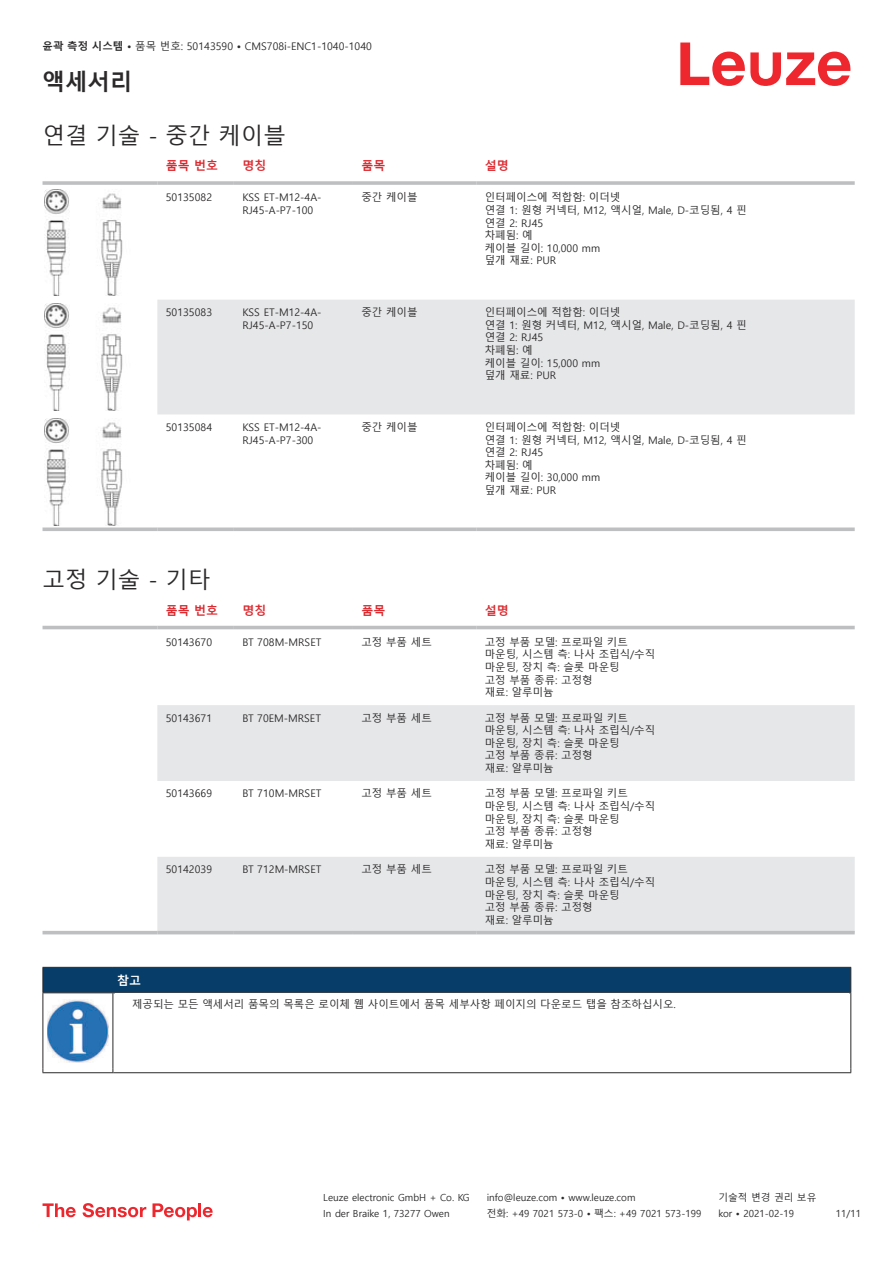
<style>
.page{position:relative;width:893px;height:1263px;background:#fff}
.page>*{position:absolute;margin:0;border:0;box-sizing:border-box;transform-origin:0 0}
.t1{font:22.5px "Malgun Gothic";color:#2b292a}
.t2{font:700 22.5px "Malgun Gothic";color:#2b292a}
.t3{font:700 12px "Malgun Gothic";color:#db2a30}
.t4{font:700 12px "Malgun Gothic";color:#fff}
.t5{font:10.5px/12.6px "Malgun Gothic";color:#2b292a}
.t6{font:9.75px "Malgun Gothic";color:#2b292a}
.s1{font-weight:700}
</style>
<div class="page">
<svg style="left:680px;top:43px;width:170px;height:43px"></svg>
<div style="left:157px;top:300px;width:698px;height:114px;background:#e6e7e9"></div>
<hr style="left:43px;top:181px;width:114px;height:4px;background:#bdbfc1">
<hr style="left:157px;top:181px;width:77px;height:4px;background:#c8cacb">
<hr style="left:234px;top:181px;width:119px;height:4px;background:#c3c5c6">
<hr style="left:353px;top:181px;width:123px;height:4px;background:#bdbfc1">
<hr style="left:476px;top:181px;width:379px;height:4px;background:#c8cacb">
<svg style="left:43px;top:527px;width:114px;height:4px"></svg>
<svg style="left:157px;top:527px;width:77px;height:4px"></svg>
<svg style="left:234px;top:527px;width:119px;height:4px"></svg>
<svg style="left:353px;top:527px;width:123px;height:4px"></svg>
<svg style="left:476px;top:527px;width:379px;height:4px;background:#c5c7c8"></svg>
<img style="left:45px;top:189px;width:78px;height:106px">
<img style="left:45px;top:304px;width:78px;height:106px">
<img style="left:45px;top:419px;width:78px;height:106px">
<svg style="left:43px;top:625px;width:812px;height:310px"></svg>
<svg style="left:157px;top:705px;width:698px;height:226px;fill:#e6e7e9"></svg>
<hr style="left:43px;top:626px;width:114px;height:3px;background:#bdbfc1">
<hr style="left:157px;top:626px;width:77px;height:3px;background:#bdbfc1">
<hr style="left:234px;top:626px;width:119px;height:3px;background:#bdbfc1">
<hr style="left:353px;top:626px;width:123px;height:3px;background:#bdbfc1">
<hr style="left:476px;top:626px;width:379px;height:3px;background:#bdbfc1">
<hr style="left:43px;top:931px;width:114px;height:3px;background:#bdbfc1">
<hr style="left:157px;top:931px;width:77px;height:3px;background:#bdbfc1">
<hr style="left:234px;top:931px;width:119px;height:3px;background:#bdbfc1">
<hr style="left:353px;top:931px;width:123px;height:3px;background:#bdbfc1">
<hr style="left:476px;top:931px;width:379px;height:3px;background:#bdbfc1">
<div style="left:43px;top:967px;width:808px;height:26px;background:#063d69"></div>
<hr style="left:113px;top:992px;width:738px;height:1px;background:#2b292a">
<hr style="left:43px;top:993px;width:1px;height:75px;background:#2b292a">
<hr style="left:113px;top:993px;width:1px;height:75px;background:#2b292a">
<hr style="left:850px;top:993px;width:1px;height:75px;background:#2b292a">
<hr style="left:43px;top:1072px;width:70px;height:1px;background:#2b292a">
<hr style="left:113px;top:1072px;width:738px;height:1px;background:#2b292a">
<img style="left:47px;top:999px;width:61px;height:63px">
<svg style="left:43px;top:1203px;width:33px;height:14px"></svg>
<svg style="left:83px;top:1203px;width:63px;height:14px"></svg>
<svg style="left:153px;top:1203px;width:44px;height:17px"></svg>
<hr style="left:198px;top:1203px;width:3px;height:14px;background:#ed272d">
<svg style="left:203px;top:1207px;width:10px;height:10px"></svg>
<p class="t5" style="left:43px;top:40px;width:331px"><span class="s1">윤곽 측정 시스템 •</span> 품목 번호: 50143590 <span class="s1">•</span> CMS708i-ENC1-1040-1040</p>
<h1 class="t2" style="left:43px;top:69px;width:91px">액세서리</h1>
<h1 class="t1" style="left:43px;top:123px;width:245px">연결 기술 - 중간 케이블</h1>
<p class="t3" style="left:166px;top:159px;width:54px">품목 번호</p>
<p class="t3" style="left:242px;top:159px;width:25px">명칭</p>
<p class="t3" style="left:361px;top:159px;width:25px">품목</p>
<p class="t3" style="left:485px;top:159px;width:25px">설명</p>
<p class="t5" style="left:166px;top:191px;width:48px">50135082</p>
<p class="t5" style="left:242px;top:191px;width:81px">KSS ET-M12-4A-<br>RJ45-A-P7-100</p>
<p class="t5" style="left:361px;top:191px;width:58px">중간 케이블</p>
<p class="t5" style="left:485px;top:191px;width:263px">인터페이스에 적합함: 이더넷<br>연결 1: 원형 커넥터, M12, 액시얼, Male, D-코딩됨, 4 핀 연결 2: RJ45<br>차폐됨: 예<br>케이블 길이: 10,000 mm<br>덮개 재료: PUR</p>
<p class="t5" style="left:166px;top:306px;width:48px">50135083</p>
<p class="t5" style="left:242px;top:306px;width:81px">KSS ET-M12-4A-<br>RJ45-A-P7-150</p>
<p class="t5" style="left:361px;top:306px;width:58px">중간 케이블</p>
<p class="t5" style="left:485px;top:306px;width:263px">인터페이스에 적합함: 이더넷<br>연결 1: 원형 커넥터, M12, 액시얼, Male, D-코딩됨, 4 핀 연결 2: RJ45<br>차폐됨: 예<br>케이블 길이: 15,000 mm<br>덮개 재료: PUR</p>
<p class="t5" style="left:166px;top:421px;width:48px">50135084</p>
<p class="t5" style="left:242px;top:421px;width:81px">KSS ET-M12-4A-<br>RJ45-A-P7-300</p>
<p class="t5" style="left:361px;top:421px;width:58px">중간 케이블</p>
<p class="t5" style="left:485px;top:421px;width:263px">인터페이스에 적합함: 이더넷<br>연결 1: 원형 커넥터, M12, 액시얼, Male, D-코딩됨, 4 핀 연결 2: RJ45<br>차폐됨: 예<br>케이블 길이: 30,000 mm<br>덮개 재료: PUR</p>
<h1 class="t1" style="left:43px;top:567px;width:169px">고정 기술 - 기타</h1>
<p class="t3" style="left:166px;top:603px;width:54px">품목 번호</p>
<p class="t3" style="left:242px;top:603px;width:25px">명칭</p>
<p class="t3" style="left:361px;top:603px;width:25px">품목</p>
<p class="t3" style="left:485px;top:603px;width:25px">설명</p>
<p class="t5" style="left:166px;top:636px;width:48px">50143670</p>
<p class="t5" style="left:242px;top:636px;width:80px">BT 708M-MRSET</p>
<p class="t5" style="left:361px;top:636px;width:72px">고정 부품 세트</p>
<p class="t5" style="left:485px;top:636px;width:172px">고정 부품 모델: 프로파일 키트 마운팅, 시스템 측: 나사 조립식/수직 마운팅, 장치 측: 슬롯 마운팅<br>고정 부품 종류: 고정형<br>재료: 알루미늄</p>
<p class="t5" style="left:166px;top:712px;width:48px">50143671</p>
<p class="t5" style="left:242px;top:712px;width:80px">BT 70EM-MRSET</p>
<p class="t5" style="left:361px;top:712px;width:72px">고정 부품 세트</p>
<p class="t5" style="left:485px;top:712px;width:172px">고정 부품 모델: 프로파일 키트 마운팅, 시스템 측: 나사 조립식/수직 마운팅, 장치 측: 슬롯 마운팅<br>고정 부품 종류: 고정형<br>재료: 알루미늄</p>
<p class="t5" style="left:166px;top:787px;width:48px">50143669</p>
<p class="t5" style="left:242px;top:787px;width:80px">BT 710M-MRSET</p>
<p class="t5" style="left:361px;top:787px;width:72px">고정 부품 세트</p>
<p class="t5" style="left:485px;top:787px;width:172px">고정 부품 모델: 프로파일 키트 마운팅, 시스템 측: 나사 조립식/수직 마운팅, 장치 측: 슬롯 마운팅<br>고정 부품 종류: 고정형<br>재료: 알루미늄</p>
<p class="t5" style="left:166px;top:863px;width:48px">50142039</p>
<p class="t5" style="left:242px;top:863px;width:80px">BT 712M-MRSET</p>
<p class="t5" style="left:361px;top:863px;width:72px">고정 부품 세트</p>
<p class="t5" style="left:485px;top:863px;width:172px">고정 부품 모델: 프로파일 키트 마운팅, 시스템 측: 나사 조립식/수직 마운팅, 장치 측: 슬롯 마운팅<br>고정 부품 종류: 고정형<br>재료: 알루미늄</p>
<p class="t4" style="left:117px;top:974px;width:25px">참고</p>
<p class="t5" style="left:132px;top:998px;width:545px">제공되는 모든 액세서리 품목의 목록은 로이체 웹 사이트에서 품목 세부사항 페이지의 다운로드 탭을 참조하십시오.</p>
<p class="t6" style="left:323px;top:1192px;width:148px">Leuze electronic GmbH + Co. KG</p>
<p class="t6" style="left:487px;top:1192px;width:150px">info@leuze.com • www.leuze.com</p>
<p class="t6" style="left:718px;top:1192px;width:100px">기술적 변경 권리 보유</p>
<p class="t6" style="left:323px;top:1208px;width:128px">In der Braike 1, 73277 Owen</p>
<p class="t6" style="left:487px;top:1208px;width:216px">전화: +49 7021 573-0 • 팩스: +49 7021 573-199</p>
<p class="t6" style="left:718px;top:1208px;width:77px">kor • 2021-02-19</p>
<p class="t6" style="left:836px;top:1208px;width:27px">11 /11</p>
</div>
